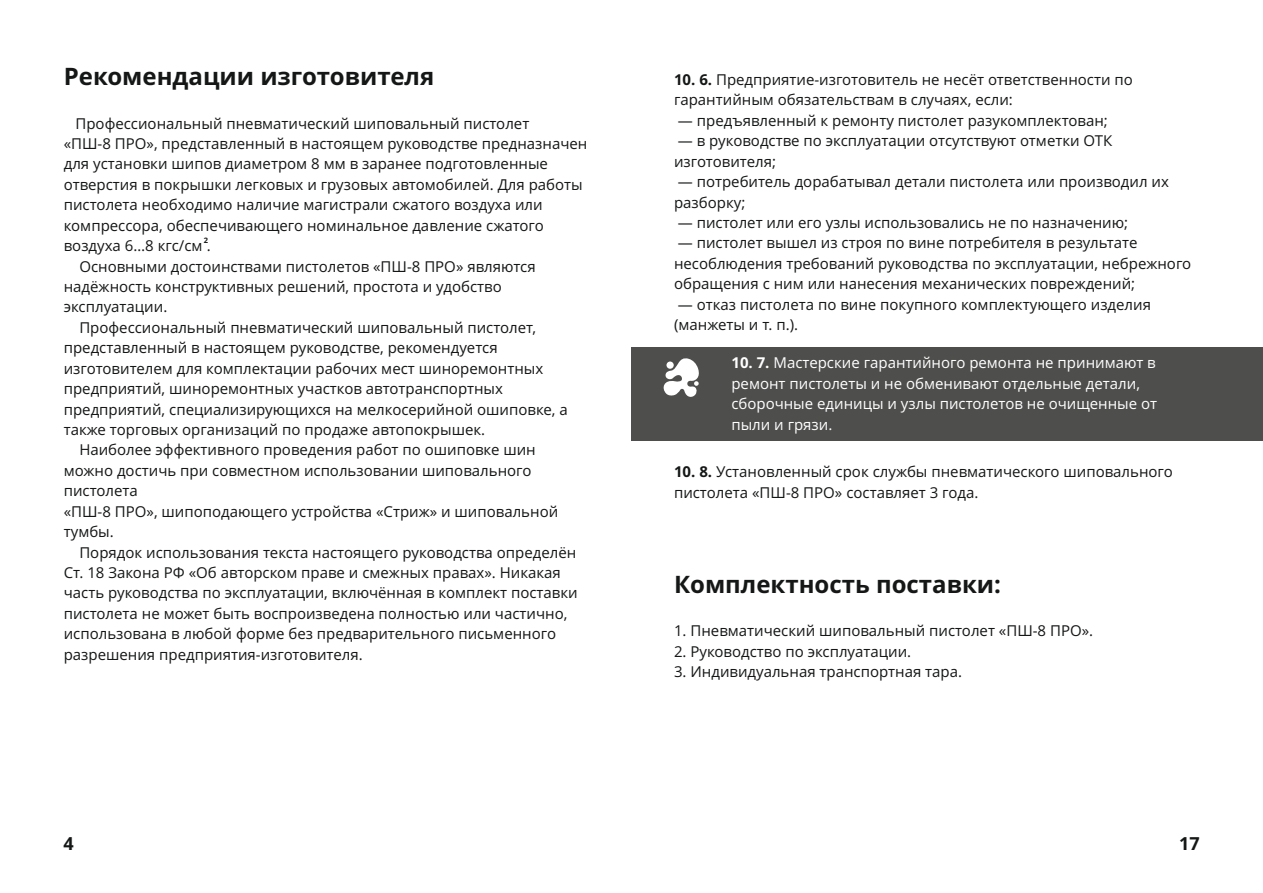
<style>
.page{position:relative;width:1263px;height:893px;background:#fff}
.page>*{position:absolute;margin:0;border:0;box-sizing:border-box;transform-origin:0 0}
.t1{font:700 24px "Open Sans";color:#151616}
.t2{font:700 18px "Open Sans";color:#151616}
.t3{font:15px/20.4px "Open Sans";color:#151616}
.t4{font:15px/20.4px "Open Sans";color:#fff}
.t5{font:700 7.5px "Open Sans";color:#151616}
.s1{font-weight:700}
</style>
<div class="page">
<div style="left:631px;top:347px;width:632px;height:94px;background:#4e4e4d"></div>
<svg style="left:663px;top:358px;width:36px;height:39px"></svg>
<h1 class="t1" style="left:64px;top:67px;width:372px">Рекомендации изготовителя</h1>
<p class="t3" style="left:64px;top:114px;width:525px;text-indent:12px">Профессиональный пневматический шиповальный пистолет<br>«ПШ-8 ПРО», представленный в настоящем руководстве предназначен для установки шипов диаметром 8 мм в заранее подготовленные отверстия в покрышки легковых и грузовых автомобилей. Для работы пистолета необходимо наличие магистрали сжатого воздуха или компрессора, обеспечивающего номинальное давление сжатого</p>
<p class="t5" style="left:204px;top:237px;width:6px">2</p>
<p class="t3" style="left:64px;top:237px;width:149px">воздуха 6…8 кгс/см .</p>
<p class="t3" style="left:79px;top:257px;width:458px">Основными достоинствами пистолетов «ПШ-8 ПРО» являются</p>
<p class="t3" style="left:64px;top:278px;width:439px">надёжность конструктивных решений, простота и удобство</p>
<p class="t3" style="left:64px;top:298px;width:105px">эксплуатации.</p>
<p class="t3" style="left:79px;top:319px;width:458px">Профессиональный пневматический шиповальный пистолет,</p>
<p class="t3" style="left:64px;top:339px;width:435px">представленный в настоящем руководстве, рекомендуется</p>
<p class="t3" style="left:64px;top:360px;width:481px">изготовителем для комплектации рабочих мест шиноремонтных</p>
<p class="t3" style="left:64px;top:380px;width:441px">предприятий, шиноремонтных участков автотранспортных</p>
<p class="t3" style="left:64px;top:400px;width:505px">предприятий, специализирующихся на мелкосерийной ошиповке, а</p>
<p class="t3" style="left:64px;top:421px;width:423px">также торговых организаций по продаже автопокрышек.</p>
<p class="t3" style="left:79px;top:441px;width:458px">Наиболее эффективного проведения работ по ошиповке шин</p>
<p class="t3" style="left:64px;top:462px;width:469px">можно достичь при совместном использовании шиповального</p>
<p class="t3" style="left:64px;top:482px;width:76px">пистолета</p>
<p class="t3" style="left:64px;top:503px;width:496px">«ПШ-8 ПРО», шипоподающего устройства «Стриж» и шиповальной</p>
<p class="t3" style="left:64px;top:523px;width:52px">тумбы.</p>
<p class="t3" style="left:79px;top:543px;width:498px">Порядок использования текста настоящего руководства определён</p>
<p class="t3" style="left:64px;top:564px;width:499px">Ст. 18 Закона РФ «Об авторском праве и смежных правах». Никакая</p>
<p class="t3" style="left:64px;top:584px;width:515px">часть руководства по эксплуатации, включённая в комплект поставки</p>
<p class="t3" style="left:64px;top:605px;width:505px">пистолета не может быть воспроизведена полностью или частично,</p>
<p class="t3" style="left:64px;top:625px;width:494px">использована в любой форме без предварительного письменного</p>
<p class="t3" style="left:64px;top:645px;width:300px">разрешения предприятия-изготовителя.</p>
<p class="t3" style="left:674px;top:71px;width:460px"><span class="s1">10. 6.</span> Предприятие-изготовитель не несёт ответственности по гарантийным обязательствам в случаях, если:</p>
<p class="t3" style="left:678px;top:112px;width:431px">— предъявленный к ремонту пистолет разукомплектован;</p>
<p class="t3" style="left:674px;top:132px;width:440px">— в руководстве по эксплуатации отсутствуют отметки ОТК изготовителя;</p>
<p class="t3" style="left:674px;top:173px;width:496px">— потребитель дорабатывал детали пистолета или производил их разборку;</p>
<p class="t3" style="left:678px;top:214px;width:452px">— пистолет или его узлы использовались не по назначению;</p>
<p class="t3" style="left:674px;top:234px;width:519px">— пистолет вышел из строя по вине потребителя в результате несоблюдения требований руководства по эксплуатации, небрежного обращения с ним или нанесения механических повреждений;</p>
<p class="t3" style="left:674px;top:296px;width:478px">— отказ пистолета по вине покупного комплектующего изделия (манжеты и т. п.).</p>
<p class="t4" style="left:731px;top:354px;width:427px"><span class="s1">10. 7.</span> Мастерские гарантийного ремонта не принимают в ремонт пистолеты и не обменивают отдельные детали, сборочные единицы и узлы пистолетов не очищенные от пыли и грязи.</p>
<p class="t3" style="left:674px;top:463px;width:500px"><span class="s1">10. 8.</span> Установленный срок службы пневматического шиповального пистолета «ПШ-8 ПРО» составляет 3 года.</p>
<h1 class="t1" style="left:674px;top:575px;width:328px">Комплектность поставки:</h1>
<p class="t3" style="left:674px;top:622px;width:421px">1. Пневматический шиповальный пистолет «ПШ-8 ПРО».</p>
<p class="t3" style="left:674px;top:643px;width:239px">2. Руководство по эксплуатации.</p>
<p class="t3" style="left:674px;top:663px;width:290px">3. Индивидуальная транспортная тара.</p>
<p class="t2" style="left:63px;top:837px;width:12px">4</p>
<p class="t2" style="left:1179px;top:836px;width:22px">17</p>
</div>
